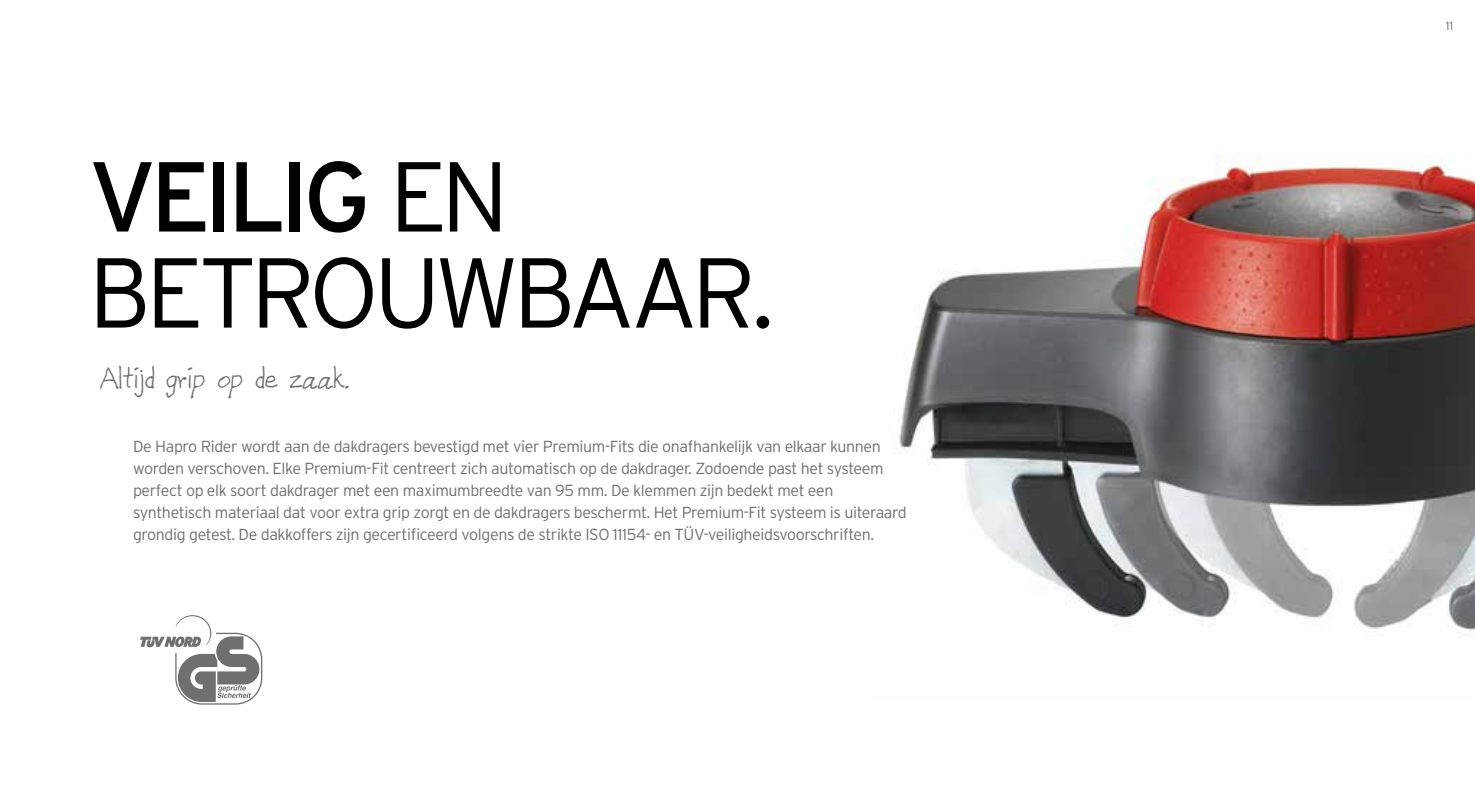
<style>
.page{position:relative;width:1475px;height:794px;background:#fff}
.page>*{position:absolute;margin:0;border:0;box-sizing:border-box;transform-origin:0 0}
.t1{font:300 99px/96px "Interstate";letter-spacing:-.06em;color:#000}
.t2{font:30.6px "GFY Shue";color:#706f6f}
.t3{font:300 16px/22px "Interstate";letter-spacing:-.025em;color:#706f6f}
.t4{font:300 12px "Interstate";color:#706f6f}
.s1{font-weight:400}
</style>
<div class="page">
<img style="left:899px;top:155px;width:575px;height:475px">
<svg style="left:140px;top:615px;width:122px;height:89px"></svg>
<h1 class="t1" style="left:88px;top:148px;width:687px"><span class="s1">VEILIG</span> EN<br>BETROUWBAAR.</h1>
<h2 class="t2" style="left:100px;top:357px;width:251px">Altijd grip op de zaak.</h2>
<p class="t3" style="left:133px;top:435px;width:775px">De Hapro Rider wordt aan de dakdragers bevestigd met vier Premium-Fits die onafhankelijk van elkaar kunnen worden verschoven. Elke Premium-Fit centreert zich automatisch op de dakdrager. Zodoende past het systeem perfect op elk soort dakdrager met een maximumbreedte van 95 mm. De klemmen zijn bedekt met een synthetisch materiaal dat voor extra grip zorgt en de dakdragers beschermt. Het Premium-Fit systeem is uiteraard grondig getest. De dakkoffers zijn gecertificeerd volgens de strikte ISO 11154- en TÜV-veiligheidsvoorschriften.</p>
<p class="t4" style="left:1445px;top:19px;width:9px">11</p>
</div>
